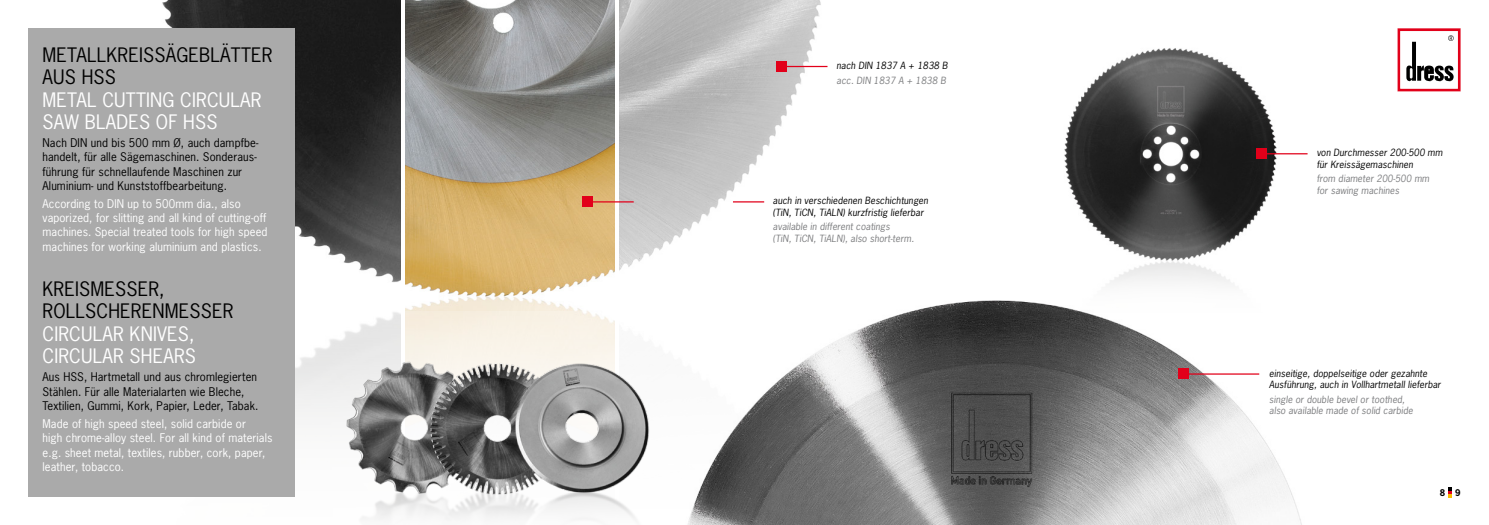
<style>
.page{position:relative;width:1489px;height:525px;background:#fff}
.page>*{position:absolute;margin:0;border:0;box-sizing:border-box;transform-origin:0 0}
.t1{font:18.75px/22.5px "News Gothic";letter-spacing:.01em;color:#fff}
.t2{font:18.75px/22.5px "News Gothic";letter-spacing:.01em;color:#000}
.t3{font:11.25px/14.2px "News Gothic";letter-spacing:.01em;color:#fff}
.t4{font:11.25px/14.2px "News Gothic";letter-spacing:.01em;color:#000}
.t5{font:italic 9.38px/11.2px "News Gothic";letter-spacing:.01em;color:#000}
.t6{font:italic 9.38px/11.2px "News Gothic";letter-spacing:.01em;color:#7b7c7e}
.t7{font:700 8.75px "News Gothic";color:#000}
</style>
<div class="page">
<img style="left:162px;top:0;width:238px;height:283px">
<img style="left:405px;top:0;width:209px;height:311px">
<img style="left:619px;top:0;width:209px;height:271px">
<img style="left:1064px;top:48px;width:217px;height:213px">
<img style="left:716px;top:284px;width:586px;height:240px">
<svg style="left:1397px;top:28px;width:63px;height:63px"></svg>
<svg style="left:1448px;top:487px;width:3px;height:10px"></svg>
<img style="left:253px;top:315px;width:463px;height:209px">
<div style="left:28px;top:28px;width:267px;height:468px;background:#aaa"></div>
<div style="left:776px;top:61px;width:10px;height:11px;background:#e2001a"></div>
<hr style="left:785px;top:66px;width:42px;height:1px;background:#e2001a">
<div style="left:1256px;top:148px;width:10px;height:11px;background:#e2001a"></div>
<hr style="left:1265px;top:153px;width:42px;height:1px;background:#e2001a">
<div style="left:582px;top:196px;width:11px;height:11px;background:#e2001a"></div>
<hr style="left:733px;top:201px;width:31px;height:1px;background:#e2001a">
<div style="left:1177px;top:368px;width:11px;height:11px;background:#e2001a"></div>
<hr style="left:1187px;top:373px;width:72px;height:1px;background:#e2001a">
<img style="left:333px;top:494px;width:324px;height:30px">
<hr style="left:592px;top:201px;width:41px;height:1px;background:#e2001a">
<h1 class="t2" style="left:43px;top:43px;width:220px">Metallkre issägeb lätter aus HSS</h1>
<h1 class="t1" style="left:43px;top:88px;width:209px">Metal cutting circular saw</h1>
<h1 class="t1" style="left:85px;top:110px;width:134px">blades of HSS</h1>
<p class="t4" style="left:43px;top:135px;width:35px">Nach DIN</p>
<p class="t4" style="left:43px;top:135px;width:217px;text-indent:48px">und bis 500 mm Ø, auch dampfbe&shy;handelt, für alle Sägemaschinen. Sonderaus&shy;führung für schnellaufende Maschinen zur Aluminium- und Kunststoffbearbeitung.</p>
<p class="t3" style="left:43px;top:196px;width:71px">According to DIN</p>
<p class="t3" style="left:43px;top:196px;width:226px;text-indent:85px">up to 500mm dia., also vaporized, for slitting and all kind of cutting-off machines. Special treated tools for high speed machines for working aluminium and plastics.</p>
<h1 class="t2" style="left:43px;top:277px;width:49px">Kreismesser</h1>
<h1 class="t2" style="left:43px;top:277px;width:135px;text-indent:117px">,<br>Rollscherenmesser</h1>
<h1 class="t1" style="left:43px;top:322px;width:153px">Circular knives, circular shears</h1>
<p class="t4" style="left:43px;top:369px;width:217px">Aus HSS, Hartmetall und aus chromlegierten<br>Stählen. Für alle Materialarten wie Bleche,<br>Textilien, Gummi, Kork, Papier, Leder, Tabak.</p>
<p class="t3" style="left:43px;top:416px;width:231px">Made of high speed steel, solid carbide or<br>high chrome-alloy steel. For all kind of materials e.g. sheet metal, textiles, rubber, cork, paper, leather, tobacco.</p>
<p class="t5" style="left:836px;top:59px;width:113px">nach DIN 1837 A + 1838 B</p>
<p class="t6" style="left:836px;top:74px;width:111px">acc. DIN 1837 A + 1838 B</p>
<p class="t5" style="left:773px;top:195px;width:157px">auch in verschiedenen Beschichtungen (TiN, TiCN, TiALN) kurzfristig lieferbar</p>
<p class="t6" style="left:773px;top:221px;width:143px">available in different coatings<br>(TiN, TiCN, TiALN), also short-term.</p>
<p class="t5" style="left:1316px;top:147px;width:127px">von Durchmesser 200-500 mm für Kreissägemaschinen</p>
<p class="t6" style="left:1316px;top:173px;width:114px">from diameter 200-500 mm for sawing machines</p>
<p class="t5" style="left:1269px;top:367px;width:173px">einseitige, doppelseitige oder gezahnte<br>Ausführung, auch in Vollhartmetall lieferbar</p>
<p class="t6" style="left:1269px;top:393px;width:145px">single or double bevel or toothed, also available made of solid carbide</p>
<p class="t7" style="left:1439px;top:487px;width:22px">8 9</p>
</div>
